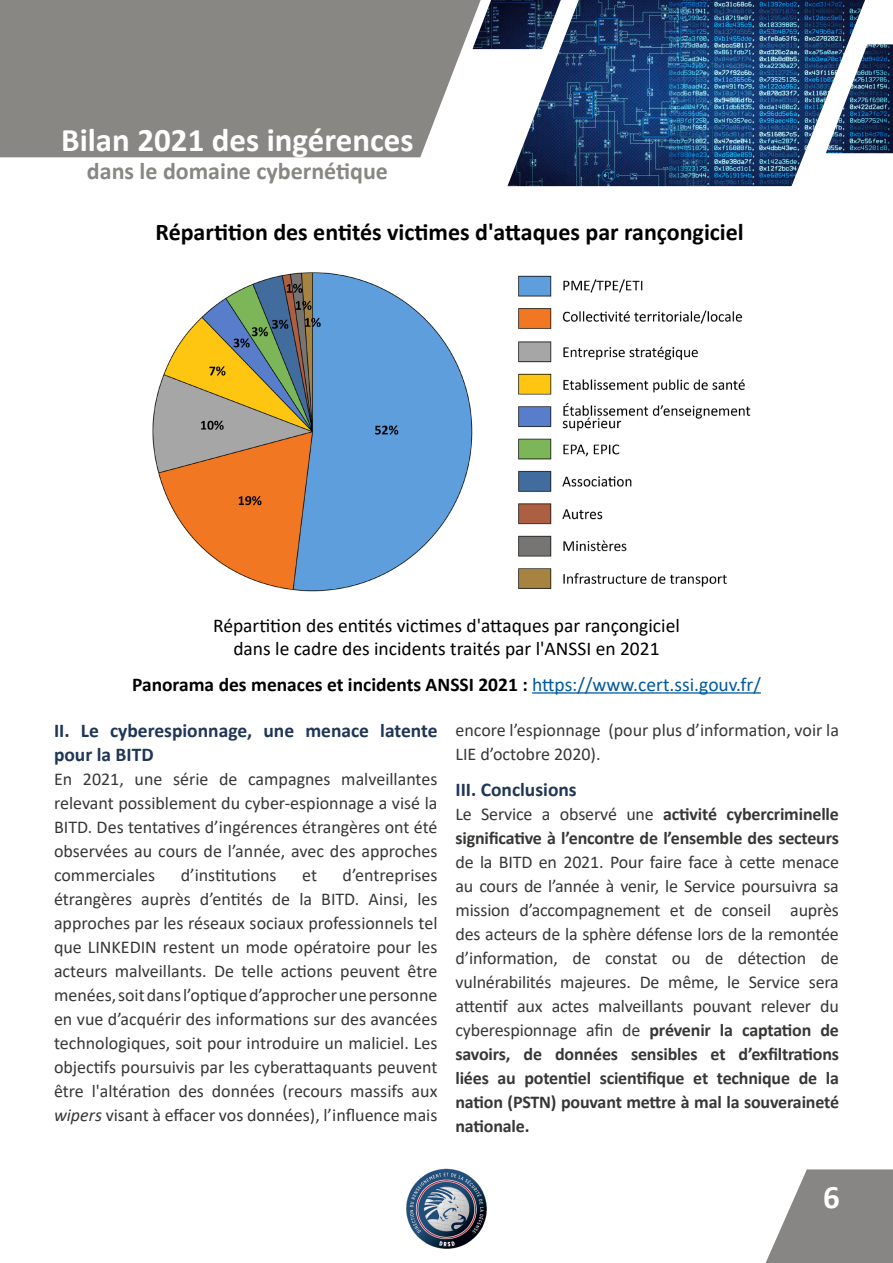
<style>
.page{position:relative;width:893px;height:1263px;background:#fff}
.page>*{position:absolute;margin:0;border:0;box-sizing:border-box;transform-origin:0 0}
.t1{font:700 33px "Calibri";color:#fff}
.t2{font:700 24px "Calibri";color:#000}
.t3{font:700 24px "Calibri";color:#898784}
.t4{font:19.5px/23.4px "Calibri";color:#000;text-align:center}
.t5{font:700 19.5px "Calibri";color:#000}
.t6{font:700 19.5px/24px "Calibri";color:#1f3656}
.t7{font:18px/24px "Calibri";color:#373736;text-align:justify}
.t8{font:700 18px/24px "Calibri";letter-spacing:-.01em;color:#373736}
.s1{font-weight:400;color:#00599e}
.s2{font-style:italic}
.s3{font-weight:400}
.s4{font-weight:700}
</style>
<div class="page">
<img style="left:406px;top:1168px;width:81px;height:81px">
<div style="left:0;top:0;width:473px;height:157px;background:#898784"></div>
<svg style="left:766px;top:1169px;width:127px;height:94px"></svg>
<img style="left:152px;top:272px;width:599px;height:320px">
<hr style="left:532px;top:692px;width:229px;height:2px;background:#00599e">
<img style="left:473px;top:0;width:420px;height:186px">
<h1 class="t1" style="left:61px;top:116px;width:354px">Bilan 2021 des ingérences</h1>
<h2 class="t3" style="left:87px;top:154px;width:303px">dans le domaine cybernétique</h2>
<h2 class="t2" style="left:156px;top:215px;width:590px">Répartition des entités victimes d'attaques par rançongiciel</h2>
<p class="t4" style="left:213px;top:613px;width:468px">Répartition des entités victimes d'attaques par rançongiciel dans le cadre des incidents traités par l'ANSSI en 2021</p>
<p class="t5" style="left:132px;top:670px;width:630px">Panorama des menaces et incidents ANSSI 2021 : <span class="s1">https://www.cert.ssi.gouv.fr/</span></p>
<p class="t6" style="left:54px;top:719px;width:385px">II. Le cyberespionnage, une menace latente pour la BITD</p>
<p class="t7" style="left:54px;top:767px;width:385px">En 2021, une série de campagnes malveillantes relevant possiblement du cyber-espionnage a visé la BITD. Des tentatives d’ingérences étrangères ont été observées au cours de l’année, avec des approches commerciales</p>
<p class="t7" style="left:54px;top:863px;width:385px;text-indent:289px">d’entreprises étrangères auprès d’entités de la BITD. Ainsi, les approches par les réseaux sociaux professionnels tel que LINKEDIN restent un mode opératoire pour les acteurs malveillants. De telle actions peuvent être menées, soit dans l’optique d’approcher une personne en vue d’acquérir des informations sur des avancées technologiques, soit pour introduire un maliciel. Les objectifs poursuivis par les cyberattaquants peuvent être l'altération des données (recours massifs aux <span class="s2">wipers</span> visant à effacer vos données), l’influence mais</p>
<p class="t7" style="left:181px;top:863px;width:97px">d’institutions</p>
<p class="t7" style="left:302px;top:863px;width:16px">et</p>
<p class="t7" style="left:455px;top:718px;width:385px">encore l’espionnage (pour plus d’information, voir la<br>LIE d’octobre 2020).</p>
<p class="t6" style="left:455px;top:777px;width:123px">III. Conclusions</p>
<p class="t8" style="left:455px;top:802px;width:385px"><span class="s3">Le Service a observé une</span> activité cybercriminelle significative à l’encontre de l’ensemble des secteurs</p>
<p class="t7" style="left:455px;top:850px;width:385px">de la BITD en 2021. Pour faire face à cette menace au cours de l’année à venir, le Service poursuivra sa mission d’accompagnement et de conseil auprès des acteurs de la sphère défense lors de la remontée d’information, de constat ou de détection de vulnérabilités majeures. De même, le Service sera attentif aux actes malveillants pouvant relever du cyberespionnage afin de <span class="s4">prévenir la captation de savoirs, de données sensibles et d’exfiltrations liées au potentiel scientifique et technique de la nation (PSTN) pouvant mettre à mal la souveraineté nationale.</span></p>
<h1 class="t1" style="left:823px;top:1174px;width:18px">6</h1>
</div>
